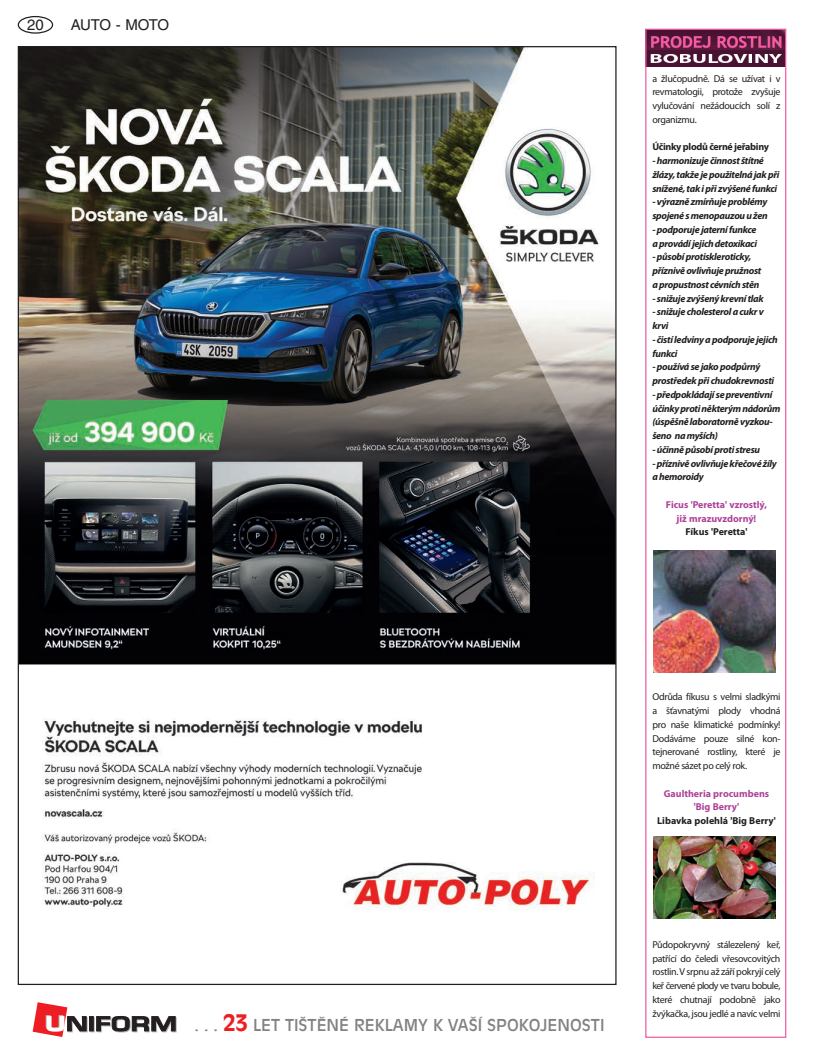
<style>
.page{position:relative;width:815px;height:1063px;background:#fff}
.page>*{position:absolute;margin:0;border:0;box-sizing:border-box;transform-origin:0 0}
.t1{font:16.25px "Antique Olive CE";color:#808285}
.t2{font:15px "Helvetica CE";letter-spacing:-.04em;color:#231f20}
.t3{font:italic 700 10px/13.8px "Myriad Pro";letter-spacing:-.03em;color:#231f20}
.t4{font:10px/13.8px "Myriad Pro";letter-spacing:-.03em;color:#231f20;text-align:justify}
.t5{font:700 10px/13.8px "Myriad Pro";color:#ae4198;text-align:center}
.t6{font:700 10px "Myriad Pro";letter-spacing:-.005em;color:#231f20}
.t7{font:700 10px "Myriad Pro";letter-spacing:-.03em;color:#231f20}
.s1{font-weight:700;font-size:22.5px;color:#ee1d23}
</style>
<div class="page">
<div style="left:18px;top:16px;width:35px;height:18px;border:1px solid #231f20;border-radius:50%"></div>
<svg style="left:90px;top:1017px;width:5px;height:15px"></svg>
<svg style="left:89px;top:1016px;width:5px;height:15px"></svg>
<svg style="left:96px;top:1016px;width:81px;height:16px"></svg>
<svg style="left:33px;top:1002px;width:55px;height:35px"></svg>
<img style="left:20px;top:48px;width:595px;height:862px">
<img style="left:647px;top:31px;width:137px;height:36px">
<div style="left:645px;top:29px;width:141px;height:1009px;border:1px solid #f05da3"></div>
<img style="left:654px;top:551px;width:121px;height:122px">
<img style="left:654px;top:836px;width:121px;height:83px">
<h2 class="t2" style="left:27px;top:16px;width:18px">20</h2>
<h2 class="t2" style="left:71px;top:16px;width:100px">AUTO - MOTO</h2>
<p class="t4" style="left:652px;top:71px;width:130px">a žlučopudně. Dá se užívat i v revmatologii, protože zvyšuje vylučování nežádoucích solí z organizmu.</p>
<p class="t7" style="left:652px;top:141px;width:118px">Účinky plodů černé jeřabiny</p>
<p class="t3" style="left:652px;top:154px;width:129px">- harmonizuje činnost štítné žlázy, takže je použitelná jak při snížené, tak i při zvýšené funkci</p>
<p class="t3" style="left:652px;top:195px;width:117px">- výrazně zmírňuje problémy spojené s menopauzou u žen</p>
<p class="t3" style="left:652px;top:222px;width:106px">- podporuje jaterní funkce a provádí jejich detoxikaci</p>
<p class="t3" style="left:652px;top:250px;width:110px">- působí protiskleroticky, příznivě ovlivňuje pružnost a propustnost cévních stěn</p>
<p class="t3" style="left:652px;top:291px;width:113px">- snižuje zvýšený krevní tlak</p>
<p class="t3" style="left:652px;top:305px;width:113px">- snižuje cholesterol a cukr v krvi</p>
<p class="t3" style="left:652px;top:332px;width:127px">- čistí ledviny a podporuje jejich funkci</p>
<p class="t3" style="left:652px;top:360px;width:123px">- používá se jako podpůrný prostředek při chudokrevnosti</p>
<p class="t3" style="left:652px;top:387px;width:130px">- předpokládají se preventivní účinky proti některým nádorům (úspěšně laboratorně vyzkou&shy;šeno na myších)</p>
<p class="t3" style="left:652px;top:442px;width:109px">- účinně působí proti stresu</p>
<p class="t3" style="left:652px;top:456px;width:126px">- příznivě ovlivňuje křečové žíly a hemoroidy</p>
<p class="t5" style="left:666px;top:497px;width:102px">Ficus 'Peretta' vzrostlý, již mrazuvzdorný!</p>
<p class="t6" style="left:685px;top:526px;width:64px">Fíkus 'Peretta'</p>
<h1 class="t1" style="left:195px;top:1016px;width:411px">. . . <span class="s1">23</span> LET TIŠTĚNÉ REKLAMY K VAŠÍ SPOKOJENOSTI</h1>
<p class="t4" style="left:652px;top:690px;width:130px">Odrůda fíkusu s velmi sladkými a šťavnatými plody vhodná pro naše klimatické podmínky!<br>Dodáváme pouze silné kon&shy;tejnerované rostliny, které je možné sázet po celý rok.</p>
<p class="t5" style="left:664px;top:786px;width:107px">Gaultheria procumbens 'Big Berry'</p>
<p class="t6" style="left:657px;top:814px;width:120px">Libavka polehlá 'Big Berry'</p>
<p class="t4" style="left:652px;top:938px;width:130px">Půdopokryvný stálezelený keř, patřící do čeledi vřesovcovitých rostlin. V srpnu až září pokryjí celý keř červené plody ve tvaru bobule, které chutnají podobně jako žvýkačka, jsou jedlé a navíc velmi</p>
</div>
